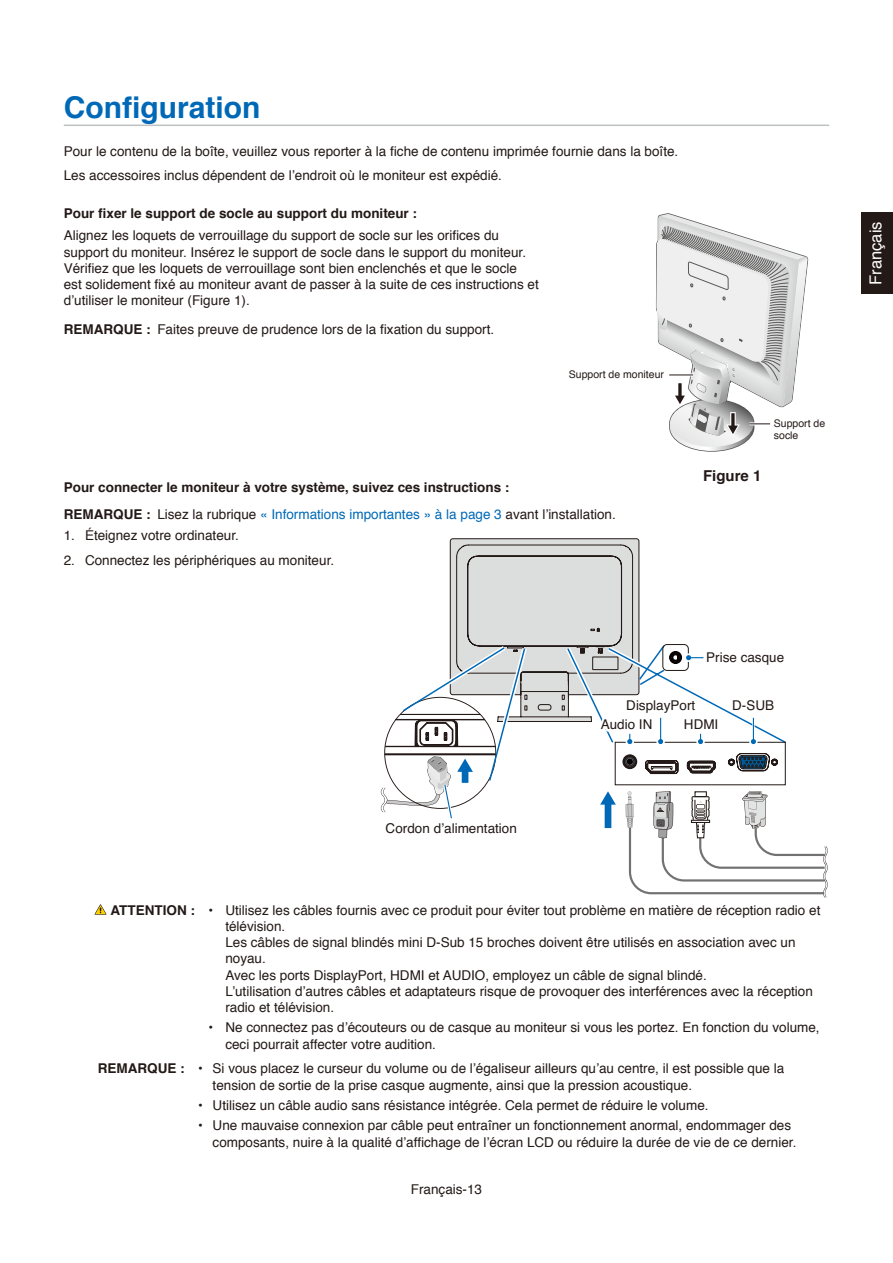
<style>
.page{position:relative;width:893px;height:1263px;background:#fff}
.page>*{position:absolute;margin:0;border:0;box-sizing:border-box;transform-origin:0 0}
.t1{font:700 30px "Helvetica";color:#0069b7}
.t2{font:16.5px "Helvetica";color:#fff}
.t3{font:700 15px "Helvetica";color:#231916}
.t4{font:13.5px/16.2px "Helvetica";color:#231916}
.t5{font:700 13.5px/26.8px "Helvetica";color:#231916}
.t6{font:10.5px/12.6px "Helvetica";color:#231916}
.s1{color:#0069b7}
.s2{font-weight:700}
</style>
<div class="page">
<div style="left:861px;top:213px;width:32px;height:81px;background:#231916"></div>
<hr style="left:64px;top:125px;width:765px;height:1px;background:#bfc0c1">
<svg style="left:656px;top:214px;width:153px;height:238px"></svg>
<svg style="left:381px;top:538px;width:447px;height:359px"></svg>
<svg style="left:94px;top:904px;width:13px;height:11px"></svg>
<h1 class="t1" style="left:64px;top:83px;width:198px">Configuration</h1>
<p class="t4" style="left:64px;top:139px;width:616px;line-height:24.8px">Pour le contenu de la boîte, veuillez vous reporter à la fiche de contenu imprimée fournie dans la boîte.<br>Les accessoires inclus dépendent de l’endroit où le moniteur est expédié.</p>
<p class="t5" style="left:64px;top:200px;width:355px">Pour fixer le support de socle au support du moniteur :</p>
<p class="t4" style="left:64px;top:228px;width:476px">Alignez les loquets de verrouillage du support de socle sur les orifices du support du moniteur. Insérez le support de socle dans le support du moniteur.<br>Vérifiez que les loquets de verrouillage sont bien enclenchés et que le socle<br>est solidement fixé au moniteur avant de passer à la suite de ces instructions et d’utiliser le moniteur (Figure 1).</p>
<p class="t5" style="left:64px;top:316px;width:11px">REMA</p>
<p class="t5" style="left:113px;top:316px;width:18px">RQUE</p>
<p class="t4" style="left:157px;top:322px;width:338px">Faites preuve de prudence lors de la fixation du support.</p>
<p class="t6" style="left:569px;top:368px;width:97px">Support de moniteur</p>
<p class="t5" style="left:64px;top:474px;width:447px">Pour connecter le moniteur à votre système, suivez ces instructions :<br>REMA</p>
<p class="t5" style="left:113px;top:501px;width:18px">RQUE</p>
<p class="t4" style="left:157px;top:506px;width:460px">Lisez la rubrique <span class="s1">« Informations importantes » à la page 3</span> avant l’installation.</p>
<p class="t4" style="left:64px;top:527px;width:177px">1. Éteignez votre ordinateur.</p>
<p class="t4" style="left:64px;top:552px;width:272px">2. Connectez les périphériques au moniteur.</p>
<p class="t3" style="left:703px;top:464px;width:60px">Figure 1</p>
<p class="t6" style="left:774px;top:417px;width:53px">Support de socle</p>
<p class="t4" style="left:706px;top:649px;width:80px">Prise casque</p>
<p class="t4" style="left:386px;top:821px;width:133px">Cordon d’alimentation</p>
<p class="t4" style="left:626px;top:698px;width:71px">DisplayPort</p>
<p class="t4" style="left:732px;top:698px;width:43px">D-SUB</p>
<p class="t4" style="left:601px;top:717px;width:53px">Audio IN</p>
<p class="t4" style="left:684px;top:717px;width:36px">HDMI</p>
<p class="t5" style="left:111px;top:897px;width:33px">ATTENTION:</p>
<p class="t4" style="left:225px;top:902px;width:597px;text-indent:-17px"><span class="s2">•</span> Utilisez les câbles fournis avec ce produit pour éviter tout problème en matière de réception radio et télévision.<br>Les câbles de signal blindés mini D-Sub 15 broches doivent être utilisés en association avec un noyau.<br>Avec les ports DisplayPort, HDMI et AUDIO, employez un câble de signal blindé.<br>L’utilisation d’autres câbles et adaptateurs risque de provoquer des interférences avec la réception radio et télévision.</p>
<p class="t4" style="left:225px;top:1020px;width:596px;text-indent:-17px"><span class="s2">•</span> Ne connectez pas d’écouteurs ou de casque au moniteur si vous les portez. En fonction du volume, ceci pourrait affecter votre audition.</p>
<p class="t5" style="left:98px;top:1055px;width:11px">REMA</p>
<p class="t5" style="left:147px;top:1055px;width:17px">RQUE:</p>
<p class="t4" style="left:213px;top:1061px;width:573px;text-indent:-14px"><span class="s2">•</span> Si vous placez le curseur du volume ou de l’égaliseur ailleurs qu’au centre, il est possible que la tension de sortie de la prise casque augmente, ainsi que la pression acoustique.</p>
<p class="t4" style="left:198px;top:1097px;width:512px"><span class="s2">•</span> Utilisez un câble audio sans résistance intégrée. Cela permet de réduire le volume.</p>
<p class="t4" style="left:213px;top:1118px;width:585px;text-indent:-14px"><span class="s2">•</span> Une mauvaise connexion par câble peut entraîner un fonctionnement anormal, endommager des composants, nuire à la qualité d’affichage de l’écran LCD ou réduire la durée de vie de ce dernier.</p>
<p class="t4" style="left:411px;top:1182px;width:73px">Français-13</p>
<p class="t2" style="left:863px;top:285px;width:65px;rotate:-90deg">Français</p>
</div>
